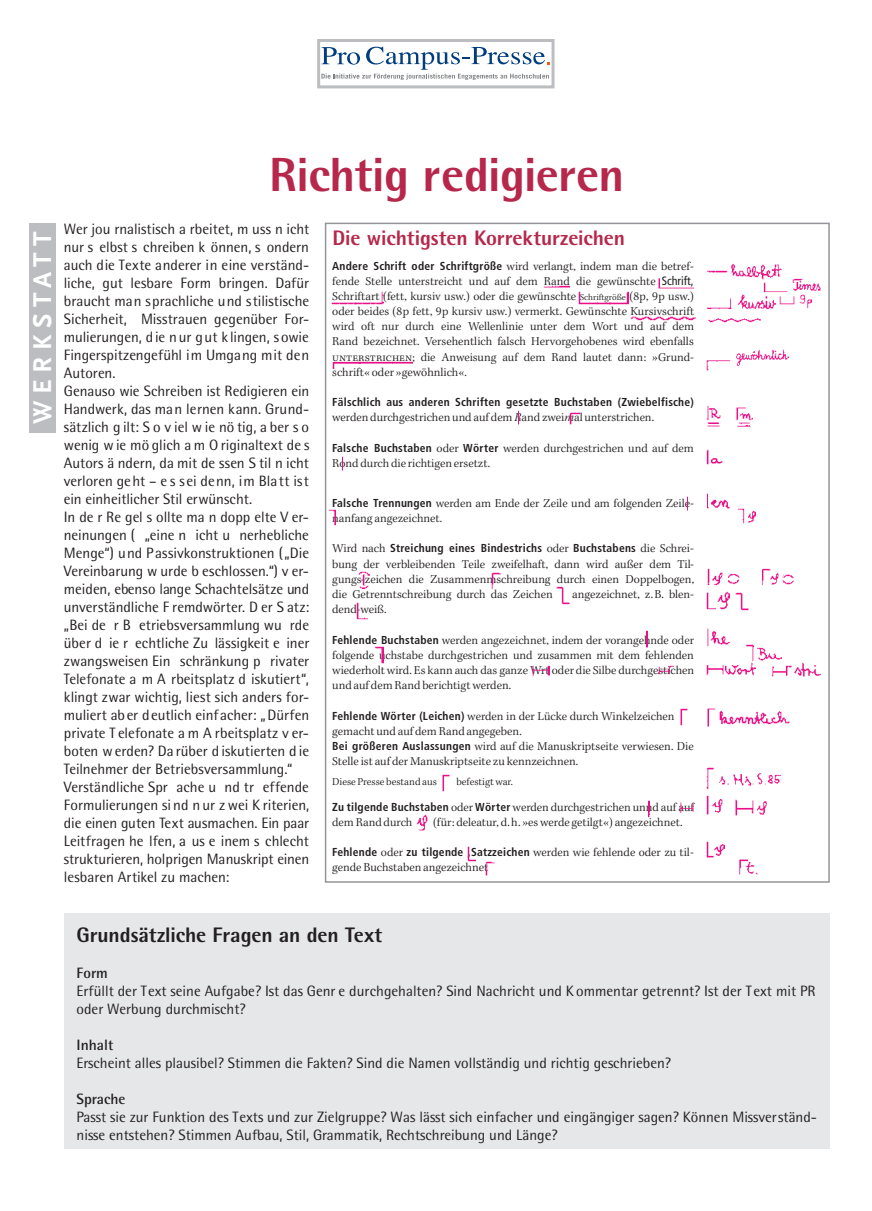
<style>
.page{position:relative;width:872px;height:1211px;background:#fff}
.page>*{position:absolute;margin:0;border:0;box-sizing:border-box;transform-origin:0 0}
.t1{font:800 48px "Agfa Rotis Semisans";letter-spacing:-.01em;color:#b6274b}
.t2{font:700 27px "Scala Sans";letter-spacing:.245em;color:#fff}
.t3{font:800 21px "Agfa Rotis Semisans";letter-spacing:-.005em;color:#b6274b}
.t4{font:800 21px "Agfa Rotis Semisans";letter-spacing:-.005em;color:#231f20}
.t5{font:15px/18px "Agfa Rotis Semisans";color:#231f20}
.t6{font:700 15px "Agfa Rotis Semisans";color:#231f20}
.t7{font:12.15px/15.1px "Po.Kepler";color:#231f20}
.t8{font:700 11.55px "Po.Frutiger Cn";letter-spacing:.02em;color:#231f20}
.t9{font:10.65px "Po.Kepler";color:#231f20}
.s1{font-family:"Po.Frutiger Cn";font-weight:700;font-size:11.55px}
.s2{font-family:"Po.Frutiger Cn"}
.s3{font-size:9.15px}
.s4{font-family:"Po.Kepler kapital"}
.s5{font-style:italic}
.s6{font-family:"Po.Kepler";font-weight:400;font-size:12.15px}
</style>
<div class="page">
<div style="left:29px;top:223px;width:26px;height:209px;background:#bcbdc0"></div>
<svg style="left:321px;top:47px;width:229px;height:33px"></svg>
<div style="left:317px;top:39px;width:237px;height:49px;border:3px solid #bcbdc0"></div>
<svg style="left:324px;top:255px;width:465px;height:226px"></svg>
<img style="left:543px;top:285px;width:26px;height:5px">
<img style="left:706px;top:263px;width:77px;height:17px">
<img style="left:657px;top:276px;width:36px;height:13px">
<img style="left:772px;top:276px;width:16px;height:2px">
<img style="left:332px;top:291px;width:51px;height:13px">
<img style="left:706px;top:294px;width:53px;height:15px">
<img style="left:610px;top:291px;width:18px;height:13px">
<img style="left:578px;top:291px;width:19px;height:13px">
<svg style="left:597px;top:291px;width:13px;height:13px"></svg>
<img style="left:630px;top:316px;width:65px;height:4px">
<img style="left:706px;top:316px;width:56px;height:9px">
<img style="left:332px;top:362px;width:28px;height:6px">
<img style="left:359px;top:362px;width:24px;height:4px">
<svg style="left:383px;top:362px;width:10px;height:4px"></svg>
<img style="left:393px;top:362px;width:19px;height:4px">
<img style="left:706px;top:349px;width:82px;height:22px">
<svg style="left:517px;top:411px;width:2px;height:15px"></svg>
<img style="left:706px;top:406px;width:15px;height:21px">
<svg style="left:569px;top:412px;width:10px;height:13px"></svg>
<img style="left:735px;top:407px;width:17px;height:21px">
<svg style="left:341px;top:456px;width:2px;height:15px"></svg>
<img style="left:706px;top:449px;width:17px;height:16px">
<svg style="left:687px;top:496px;width:1px;height:15px"></svg>
<img style="left:328px;top:510px;width:7px;height:15px">
<img style="left:707px;top:493px;width:2px;height:15px">
<img style="left:711px;top:499px;width:19px;height:10px">
<img style="left:737px;top:509px;width:18px;height:15px">
<img style="left:358px;top:571px;width:11px;height:17px">
<img style="left:761px;top:568px;width:17px;height:17px">
<img style="left:781px;top:574px;width:13px;height:11px">
<img style="left:707px;top:568px;width:15px;height:17px">
<img style="left:727px;top:574px;width:12px;height:10px">
<img style="left:491px;top:572px;width:10px;height:17px">
<img style="left:556px;top:587px;width:14px;height:17px">
<img style="left:735px;top:593px;width:14px;height:17px">
<img style="left:356px;top:602px;width:11px;height:17px">
<img style="left:706px;top:592px;width:23px;height:17px">
<img style="left:646px;top:631px;width:2px;height:17px">
<img style="left:707px;top:629px;width:22px;height:17px">
<img style="left:375px;top:646px;width:8px;height:17px">
<img style="left:745px;top:644px;width:36px;height:17px">
<img style="left:532px;top:666px;width:17px;height:10px">
<img style="left:706px;top:662px;width:49px;height:13px">
<img style="left:771px;top:662px;width:49px;height:15px">
<img style="left:658px;top:666px;width:15px;height:8px">
<img style="left:680px;top:708px;width:8px;height:17px">
<img style="left:707px;top:708px;width:83px;height:19px">
<img style="left:442px;top:774px;width:8px;height:17px">
<img style="left:706px;top:767px;width:74px;height:22px">
<img style="left:648px;top:800px;width:2px;height:17px">
<img style="left:706px;top:796px;width:17px;height:19px">
<img style="left:679px;top:802px;width:15px;height:11px">
<img style="left:735px;top:799px;width:31px;height:17px">
<img style="left:417px;top:814px;width:11px;height:17px">
<img style="left:467px;top:846px;width:9px;height:15px">
<img style="left:706px;top:841px;width:18px;height:17px">
<img style="left:739px;top:859px;width:19px;height:16px">
<img style="left:485px;top:861px;width:10px;height:15px">
<svg style="left:759px;top:278px;width:62px;height:32px"></svg>
<img style="left:778px;top:294px;width:33px;height:14px">
<div style="left:64px;top:912px;width:765px;height:236px;background:#e6e7e9"></div>
<div style="left:325px;top:223px;width:504px;height:659px;border:2px solid #939598"></div>
<h2 class="t2" style="left:26px;top:424px;width:194px;rotate:-90deg">WERKSTATT</h2>
<h1 class="t1" style="left:269px;top:144px;width:356px">Richtig redigieren</h1>
<p class="t5" style="left:64px;top:220px;width:247px">Wer jou rnalistisch a rbeitet, m uss n icht nur s elbst s chreiben k önnen, s ondern auch die Texte anderer in eine verständ&shy;liche, gut lesbare Form bringen. Dafür braucht man sprachliche und stilistische Sicherheit, Misstrauen gegenüber For&shy;mulierungen, die nur gut k lingen, s owie Fingerspitzengefühl im Umgang mit den Autoren.<br>Genauso wie Schreiben ist Redigieren ein Handwerk, das man lernen kann. Grund&shy;sätzlich g ilt: S o v iel w ie nö tig, a ber s o wenig w ie mö glich a m O riginaltext de s Autors ä ndern, da mit de ssen S til n icht verloren geht – e s sei denn, im Blatt ist ein einheitlicher Stil erwünscht.<br>In de r Re gel s ollte ma n dopp elte V er&shy;neinungen ( „eine n icht u nerhebliche Menge“) und Passivkonstruktionen („Die Vereinbarung w urde b eschlossen.“) v er&shy;meiden, ebenso lange Schachtelsätze und unverständliche F remdwörter. D er S atz: „Bei de r B etriebsversammlung wu rde über d ie r echtliche Zu lässigkeit e iner zwangsweisen Ein schränkung p rivater Telefonate a m A rbeitsplatz d iskutiert“, klingt zwar wichtig, liest sich anders for&shy;muliert aber deutlich einfacher: „Dürfen private T elefonate a m A rbeitsplatz v er&shy;boten w erden? Da rüber d iskutierten d ie Teilnehmer der Betriebsversammlung.“ Verständliche Spr ache u nd tr effende Formulierungen si nd n ur z wei K riterien, die einen guten Text ausmachen. Ein paar Leitfragen he lfen, a us e inem s chlecht strukturieren, holprigen Manuskript einen lesbaren Artikel zu machen:</p>
<h3 class="t3" style="left:332px;top:224px;width:294px">Die wichtigsten Korrekturzeichen</h3>
<p class="t7" style="left:332px;top:259px;width:363px;text-align:justify"><span class="s1">Andere Schrift oder Schriftgröße</span> wird verlangt, indem man die betref&shy;fende Stelle unterstreicht und auf dem Rand die gewünschte <span class="s2">Schrift, </span>Schriftart (fett, kursiv usw.) oder die gewünschte <span class="s3">Schriftgröße</span> (8p, 9p usw.) oder beides (8p fett, 9p kursiv usw.) vermerkt. Gewünschte Kursivschrift wird oft nur durch eine Wellenlinie unter dem Wort und auf dem Rand bezeichnet. Versehentlich falsch Hervorgehobenes wird ebenfalls <span class="s4">unterstrichen</span>; die Anweisung auf dem Rand lautet dann: »Grund&shy;schrift« oder »gewöhnlich«.</p>
<p class="t8" style="left:332px;top:397px;width:363px">Fälschlich aus anderen Schriften gesetzte Buchstaben (Zwiebelfische)</p>
<p class="t7" style="left:332px;top:411px;width:323px">werden durchgestrichen und auf dem <span class="s5">R</span>and zwei<span class="s5">m</span>al unterstrichen.</p>
<p class="t7" style="left:332px;top:441px;width:363px"><span class="s1">Falsche Buchstaben</span> oder <span class="s1">Wörter</span> werden durchgestrichen und auf dem<br>Rond durch die richtigen ersetzt.</p>
<p class="t7" style="left:332px;top:496px;width:363px"><span class="s1">Falsche Trennungen</span> werden am Ende der Zeile und am folgenden Zeile&shy;nanfang angezeichnet.</p>
<p class="t8" style="left:332px;top:544px;width:363px"><span class="s6">Wird nach</span> Streichung eines Bindestrichs <span class="s6">oder</span> Buchstabens <span class="s6">die Schrei-</span></p>
<p class="t7" style="left:332px;top:557px;width:363px;text-align:justify">bung der verbleibenden Teile zweifelhaft, dann wird außer dem Til&shy;gungs-zeichen die Zusammenmschreibung durch einen Doppelbogen, die Getrenntschreibung durch das Zeichen</p>
<p class="t7" style="left:572px;top:587px;width:123px">angezeichnet, z. B. blen-</p>
<p class="t7" style="left:332px;top:603px;width:56px">dend-weiß.</p>
<p class="t7" style="left:332px;top:633px;width:363px;text-align:justify"><span class="s1">Fehlende Buchstaben</span> werden angezeichnet, indem der vorangehnde oder folgende uchstabe durchgestrichen und zusammen mit dem fehlenden wiederholt wird. Es kann auch das ganze Wrt oder die Silbe durchgestichen und auf dem Rand berichtigt werden.</p>
<p class="t7" style="left:332px;top:709px;width:363px"><span class="s1">Fehlende Wörter (Leichen)</span> werden in der Lücke durch Winkelzeichen gemacht und auf dem Rand angegeben.<br><span class="s1">Bei größeren Auslassungen</span> wird auf die Manuskriptseite verwiesen. Die Stelle ist auf der Manuskriptseite zu kennzeichnen.</p>
<p class="t9" style="left:332px;top:778px;width:106px">Diese Presse bestand aus</p>
<p class="t9" style="left:456px;top:778px;width:58px">befestigt war.</p>
<p class="t7" style="left:332px;top:800px;width:363px"><span class="s1">Zu tilgende Buchstaben</span> oder <span class="s1">Wörter</span> werden durchgestrichen unnd auf auf dem Rand durch</p>
<p class="t7" style="left:433px;top:815px;width:251px">(für: deleatur, d. h. »es werde getilgt«) angezeichnet.</p>
<p class="t7" style="left:332px;top:845px;width:363px"><span class="s1">Fehlende</span> oder <span class="s1">zu tilgende ,Satzzeichen</span> werden wie fehlende oder zu til&shy;gende Buchstaben angezeichnet</p>
<h3 class="t4" style="left:77px;top:921px;width:307px">Grundsätzliche Fragen an den Text</h3>
<p class="t6" style="left:77px;top:963px;width:33px">Form</p>
<p class="t5" style="left:77px;top:981px;width:740px">Erfüllt der Text seine Aufgabe? Ist das Genr e durchgehalten? Sind Nachricht und K ommentar getrennt? Ist der Text mit PR oder Werbung durchmischt?</p>
<p class="t6" style="left:77px;top:1035px;width:38px">Inhalt</p>
<p class="t5" style="left:77px;top:1053px;width:595px">Erscheint alles plausibel? Stimmen die Fakten? Sind die Namen vollständig und richtig geschrieben?</p>
<p class="t6" style="left:77px;top:1089px;width:50px">Sprache</p>
<p class="t5" style="left:77px;top:1107px;width:741px">Passt sie zur Funktion des Texts und zur Zielgruppe? Was lässt sich einfacher und eingängiger sagen? Können Missverständ&shy;nisse entstehen? Stimmen Aufbau, Stil, Grammatik, Rechtschreibung und Länge?</p>
</div>
